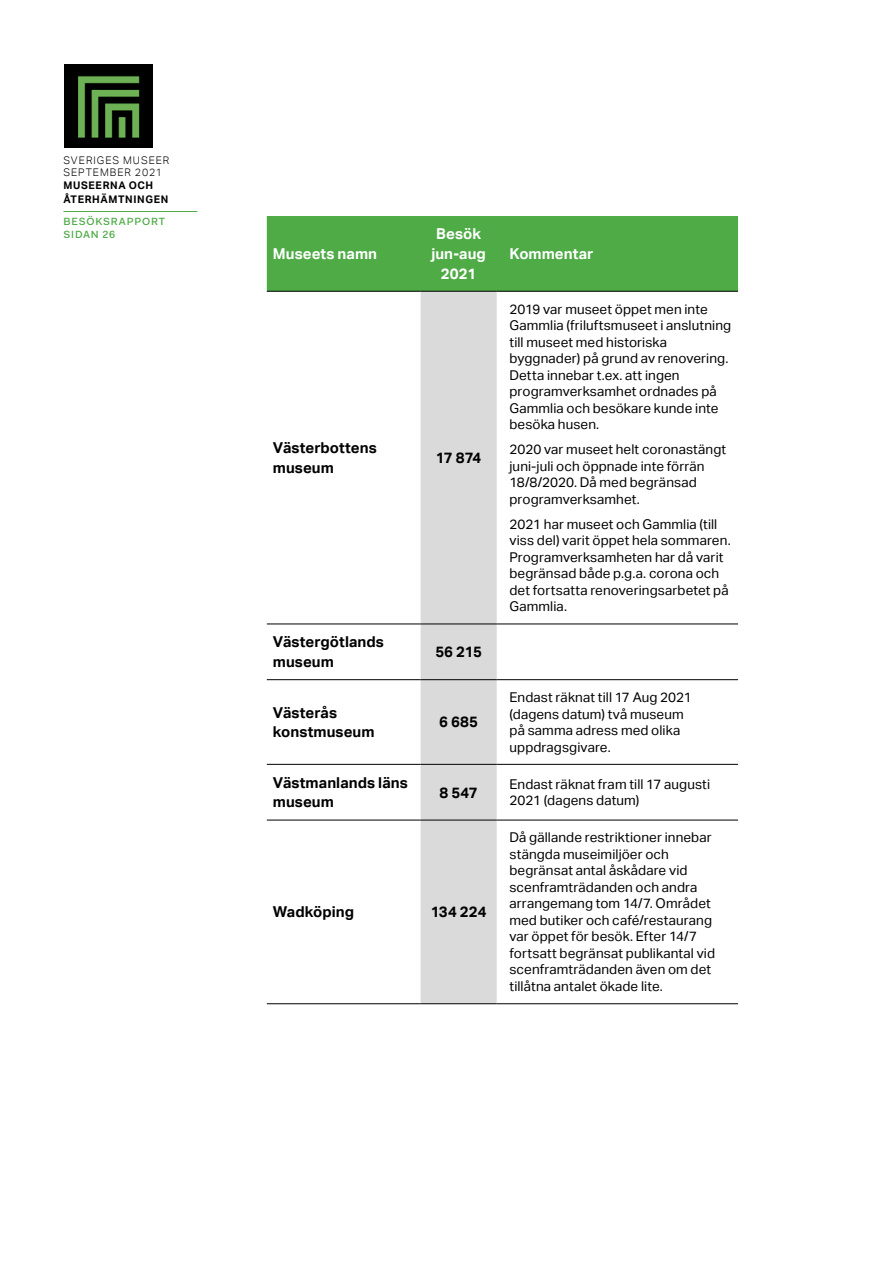
<style>
.page{position:relative;width:893px;height:1263px;background:#fff}
.page>*{position:absolute;margin:0;border:0;box-sizing:border-box;transform-origin:0 0}
.Brödtext_rapport{font:700 15px/19.5px "Aktiv Grotesk";letter-spacing:.005em;color:#000}
.Brödtext_rapport-2{font:700 15px/19.5px "Aktiv Grotesk";letter-spacing:.005em;color:#fff;text-align:center}
.Brödtext_rapport-3{font:13.5px/16.5px "Aktiv Grotesk";letter-spacing:.01em;color:#000}
.t1{font:300 10.5px/12px "Aktiv Grotesk";letter-spacing:.095em;color:#000}
.t2{font:700 10.5px/13.5px "Aktiv Grotesk";letter-spacing:.06em;color:#000}
.t3{font:500 10.5px/13.5px "Fakt Pro";letter-spacing:.08em;color:#4eab46}
</style>
<div class="page">
<hr style="left:63px;top:211px;width:134px;height:1px;background:#4eab46">
<img style="left:65px;top:65px;width:87px;height:83px">
<div style="left:267px;top:216px;width:471px;height:75px;background:#4eab46"></div>
<div style="left:421px;top:292px;width:76px;height:711px;background:#dadada"></div>
<hr style="left:267px;top:291px;width:154px;height:1px;background:#000">
<hr style="left:421px;top:291px;width:76px;height:1px;background:#000">
<hr style="left:497px;top:291px;width:241px;height:1px;background:#000">
<hr style="left:267px;top:624px;width:154px;height:1px;background:#000">
<hr style="left:421px;top:624px;width:76px;height:1px;background:#000">
<hr style="left:497px;top:624px;width:241px;height:1px;background:#000">
<hr style="left:267px;top:679px;width:154px;height:1px;background:#000">
<hr style="left:421px;top:679px;width:76px;height:1px;background:#000">
<hr style="left:497px;top:679px;width:241px;height:1px;background:#000">
<hr style="left:267px;top:764px;width:154px;height:1px;background:#000">
<hr style="left:421px;top:764px;width:76px;height:1px;background:#000">
<hr style="left:497px;top:764px;width:241px;height:1px;background:#000">
<hr style="left:267px;top:820px;width:154px;height:1px;background:#000">
<hr style="left:421px;top:820px;width:76px;height:1px;background:#000">
<hr style="left:497px;top:820px;width:241px;height:1px;background:#000">
<hr style="left:267px;top:1003px;width:154px;height:1px;background:#000">
<hr style="left:421px;top:1003px;width:76px;height:1px;background:#000">
<hr style="left:497px;top:1003px;width:241px;height:1px;background:#000">
<p class="t1" style="left:63px;top:154px;width:108px">SVERIGES MUSEER<br>SEPTEMBER 2021</p>
<p class="t2" style="left:63px;top:179px;width:106px">MUSEERNA OCH<br>ÅTERHÄMTNINGEN</p>
<p class="t3" style="left:63px;top:214px;width:103px">BESÖKSRAPPORT<br>SIDAN 26</p>
<p class="Brödtext_rapport-2" style="left:273px;top:244px;width:106px">Museets namn</p>
<p class="Brödtext_rapport-2" style="left:431px;top:225px;width:56px">Besök jun-aug<br>2021</p>
<p class="Brödtext_rapport" style="left:273px;top:438px;width:106px">Västerbottens museum</p>
<p class="Brödtext_rapport" style="left:436px;top:448px;width:47px">17 874</p>
<p class="Brödtext_rapport" style="left:273px;top:632px;width:113px">Västergötlands museum</p>
<p class="Brödtext_rapport" style="left:435px;top:642px;width:48px">56 215</p>
<p class="Brödtext_rapport" style="left:273px;top:703px;width:103px">Västerås konstmuseum</p>
<p class="Brödtext_rapport" style="left:439px;top:712px;width:40px">6 685</p>
<p class="Brödtext_rapport-2" style="left:509px;top:244px;width:85px">Kommentar</p>
<p class="Brödtext_rapport-3" style="left:509px;top:301px;width:223px">2019 var museet öppet men inte<br>Gammlia (friluftsmuseet i anslutning till museet med historiska byggnader) på grund av renovering.<br>Detta innebar t.ex. att ingen programverksamhet ordnades på<br>Gammlia och besökare kunde inte besöka husen.</p>
<p class="Brödtext_rapport-3" style="left:509px;top:441px;width:218px">2020 var museet helt coronastängt juni-juli och öppnade inte förrän<br>18/8/2020. Då med begränsad programverksamhet.</p>
<p class="Brödtext_rapport-3" style="left:509px;top:516px;width:223px">2021 har museet och Gammlia (till viss del) varit öppet hela sommaren.<br>Programverksamheten har då varit begränsad både p.g.a. corona och det fortsatta renoveringsarbetet på<br>Gammlia.</p>
<p class="Brödtext_rapport-3" style="left:509px;top:689px;width:184px">Endast räknat till 17 Aug 2021 (dagens datum) två museum på samma adress med olika uppdragsgivare.</p>
<p class="Brödtext_rapport" style="left:273px;top:773px;width:137px">Västmanlands läns museum</p>
<p class="Brödtext_rapport" style="left:440px;top:783px;width:40px">8 547</p>
<p class="Brödtext_rapport-3" style="left:509px;top:776px;width:202px">Endast räknat fram till 17 augusti<br>2021 (dagens datum)</p>
<p class="Brödtext_rapport" style="left:273px;top:902px;width:83px">Wadköping</p>
<p class="Brödtext_rapport" style="left:431px;top:902px;width:57px">134 224</p>
<p class="Brödtext_rapport-3" style="left:509px;top:829px;width:207px">Då gällande restriktioner innebar stängda museimiljöer och begränsat antal åskådare vid scenframträdanden och andra arrangemang tom 14/7. Området med butiker och café/restaurang var öppet för besök. Efter 14/7 fortsatt begränsat publikantal vid scenframträdanden även om det tillåtna antalet ökade lite.</p>
</div>
